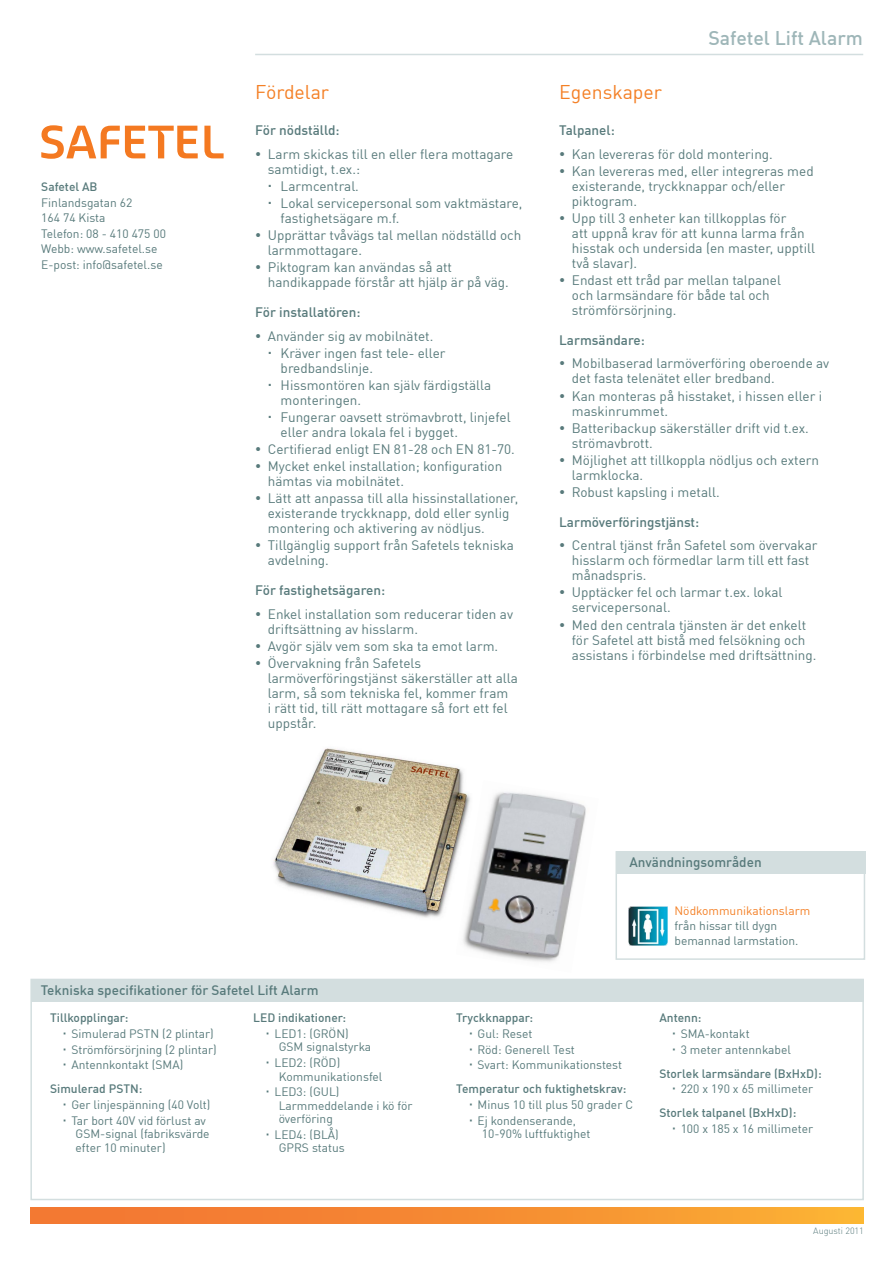
<style>
.page{position:relative;width:893px;height:1263px;background:#fff}
.page>*{position:absolute;margin:0;border:0;box-sizing:border-box;transform-origin:0 0}
.Header3{font:19.5px "DIN Offc";color:#f48026}
.Header3-2{font:500 19.5px "DIN Offc";color:#9eb6b8}
.Standard_text_bullet{font:13.5px/15px "DIN Offc";color:#587a7b}
.Standard_text_subhea{font:500 13.5px "DIN Offc";color:#587a7b}
.Box_header{font:500 13.5px "DIN Offc";color:#587a7b}
.Small_text_bullet{font:12px/13.5px "DIN Offc";color:#587a7b}
.Small_text_-_subhead{font:500 12px "DIN Offc";color:#587a7b}
.Small_text{font:12px "DIN Offc";color:#587a7b}
.Standard_text{font:12px/15px "DIN Offc";color:#587a7b}
.t1{font:300 9px "DIN Offc";color:#587a7b}
.s1{color:#f48026}
</style>
<div class="page">
<div style="left:615px;top:851px;width:250px;height:109px;border:2px solid #d3dedf"></div>
<div style="left:30px;top:1207px;width:834px;height:17px;background:linear-gradient(to right,#f16f32,#fbad34)"></div>
<div style="left:30px;top:979px;width:834px;height:221px;border:2px solid #d3dedf"></div>
<div style="left:32px;top:979px;width:832px;height:23px;background:#d3dedf"></div>
<svg style="left:204px;top:126px;width:20px;height:32px"></svg>
<svg style="left:41px;top:125px;width:157px;height:34px"></svg>
<img style="left:629px;top:906px;width:38px;height:39px">
<div style="left:616px;top:851px;width:250px;height:23px;background:#d3dedf"></div>
<hr style="left:255px;top:54px;width:608px;height:1px;background:#d3dedf">
<img style="left:273px;top:748px;width:191px;height:170px">
<img style="left:456px;top:780px;width:130px;height:182px">
<p class="Small_text_-_subhead" style="left:41px;top:179px;width:58px">Safetel AB</p>
<p class="Small_text" style="left:41px;top:195px;width:93px">Finlandsgatan 62</p>
<p class="Small_text" style="left:41px;top:210px;width:66px">164 74 Kista</p>
<p class="Small_text" style="left:41px;top:226px;width:126px">Telefon: 08 - 410 475 00</p>
<p class="Small_text" style="left:41px;top:242px;width:118px">Webb: www.safetel.se</p>
<p class="Small_text" style="left:41px;top:257px;width:123px">E-post: info@safetel.se</p>
<p class="Header3" style="left:255px;top:80px;width:76px">Fördelar</p>
<p class="Standard_text_subhea" style="left:255px;top:122px;width:86px">För nödställd:</p>
<p class="Standard_text_bullet" style="left:268px;top:146px;width:247px">Larm skickas till en eller flera mottagare samtidigt, t.ex.:</p>
<p class="Standard_text_bullet" style="left:281px;top:178px;width:80px">Larmcentral.</p>
<p class="Standard_text_bullet" style="left:281px;top:195px;width:243px">Lokal servicepersonal som vaktmästare, fastighetsägare m.f.</p>
<p class="Standard_text_bullet" style="left:268px;top:227px;width:255px">Upprättar tvåvägs tal mellan nödställd och larmmottagare.</p>
<p class="Standard_text_bullet" style="left:268px;top:260px;width:243px">Piktogram kan användas så att handikappade förstår att hjälp är på väg.</p>
<p class="Standard_text_subhea" style="left:255px;top:304px;width:107px">För installatören:</p>
<p class="Standard_text_bullet" style="left:268px;top:328px;width:167px">Använder sig av mobilnätet.</p>
<p class="Standard_text_bullet" style="left:281px;top:345px;width:166px">Kräver ingen fast tele- eller bredbandslinje.</p>
<p class="Standard_text_bullet" style="left:281px;top:377px;width:212px">Hissmontören kan själv färdigställa monteringen.</p>
<p class="Standard_text_bullet" style="left:281px;top:409px;width:231px">Fungerar oavsett strömavbrott, linjefel eller andra lokala fel i bygget.</p>
<p class="Standard_text_bullet" style="left:268px;top:441px;width:249px">Certifierad enligt EN 81-28 och EN 81-70.</p>
<p class="Standard_text_bullet" style="left:268px;top:459px;width:236px">Mycket enkel installation; konfiguration hämtas via mobilnätet.</p>
<p class="Standard_text_bullet" style="left:268px;top:491px;width:252px">Lätt att anpassa till alla hissinstallationer, existerande tryckknapp, dold eller synlig montering och aktivering av nödljus.</p>
<p class="Standard_text_bullet" style="left:268px;top:538px;width:248px">Tillgänglig support från Safetels tekniska avdelning.</p>
<p class="Standard_text_subhea" style="left:255px;top:582px;width:132px">För fastighetsägaren:</p>
<p class="Standard_text_bullet" style="left:268px;top:606px;width:247px">Enkel installation som reducerar tiden av driftsättning av hisslarm.</p>
<p class="Standard_text_bullet" style="left:268px;top:638px;width:232px">Avgör själv vem som ska ta emot larm.</p>
<p class="Standard_text_bullet" style="left:268px;top:655px;width:251px">Övervakning från Safetels larmöverföringstjänst säkerställer att alla larm, så som tekniska fel, kommer fram<br>i rätt tid, till rätt mottagare så fort ett fel uppstår.</p>
<p class="Header3-2" style="left:708px;top:25px;width:156px">Safetel Lift Alarm</p>
<p class="Header3" style="left:559px;top:80px;width:104px">Egenskaper</p>
<p class="Standard_text_subhea" style="left:559px;top:122px;width:57px">Talpanel:</p>
<p class="Standard_text_bullet" style="left:572px;top:146px;width:203px">Kan levereras för dold montering.</p>
<p class="Standard_text_bullet" style="left:572px;top:163px;width:243px">Kan levereras med, eller integreras med existerande, tryckknappar och/eller piktogram.</p>
<p class="Standard_text_bullet" style="left:572px;top:210px;width:245px">Upp till 3 enheter kan tillkopplas för<br>att uppnå krav för att kunna larma från hisstak och undersida (en master, upptill två slavar).</p>
<p class="Standard_text_bullet" style="left:572px;top:272px;width:211px">Endast ett tråd par mellan talpanel och larmsändare för både tal och strömförsörjning.</p>
<p class="Standard_text_subhea" style="left:559px;top:331px;width:87px">Larmsändare:</p>
<p class="Standard_text_bullet" style="left:572px;top:356px;width:259px">Mobilbaserad larmöverföring oberoende av det fasta telenätet eller bredband.</p>
<p class="Standard_text_bullet" style="left:572px;top:388px;width:252px">Kan monteras på hisstaket, i hissen eller i maskinrummet.</p>
<p class="Standard_text_bullet" style="left:572px;top:420px;width:238px">Batteribackup säkerställer drift vid t.ex. strömavbrott.</p>
<p class="Standard_text_bullet" style="left:572px;top:452px;width:249px">Möjlighet att tillkoppla nödljus och extern larmklocka.</p>
<p class="Standard_text_bullet" style="left:572px;top:484px;width:149px">Robust kapsling i metall.</p>
<p class="Standard_text_subhea" style="left:559px;top:513px;width:142px">Larmöverföringstjänst:</p>
<p class="Standard_text_bullet" style="left:572px;top:538px;width:247px">Central tjänst från Safetel som övervakar hisslarm och förmedlar larm till ett fast månadspris.</p>
<p class="Standard_text_bullet" style="left:572px;top:585px;width:212px">Upptäcker fel och larmar t.ex. lokal servicepersonal.</p>
<p class="Standard_text_bullet" style="left:572px;top:617px;width:246px">Med den centrala tjänsten är det enkelt för Safetel att bistå med felsökning och assistans i förbindelse med driftsättning.</p>
<p class="Box_header" style="left:41px;top:981px;width:279px">Tekniska specifikationer för Safetel Lift Alarm</p>
<p class="Box_header" style="left:629px;top:854px;width:134px">Användningsområden</p>
<p class="Standard_text" style="left:674px;top:903px;width:137px"><span class="s1">Nödkommunikationslarm </span>från hissar till dygn bemannad larmstation.</p>
<p class="Small_text_-_subhead" style="left:50px;top:1010px;width:80px">Tillkopplingar:</p>
<p class="Small_text_bullet" style="left:71px;top:1027px;width:144px">Simulerad PSTN (2 plintar)</p>
<p class="Small_text_bullet" style="left:71px;top:1042px;width:147px">Strömförsörjning (2 plintar)</p>
<p class="Small_text_bullet" style="left:71px;top:1058px;width:113px">Antennkontakt (SMA)</p>
<p class="Small_text_-_subhead" style="left:50px;top:1081px;width:94px">Simulerad PSTN:</p>
<p class="Small_text_bullet" style="left:71px;top:1098px;width:141px">Ger linjespänning (40 Volt)</p>
<p class="Small_text_bullet" style="left:76px;top:1113px;width:136px;text-indent:-4px">Tar bort 40V vid förlust av<br>GSM-signal (fabriksvärde efter 10 minuter)</p>
<p class="Small_text_-_subhead" style="left:253px;top:1010px;width:95px">LED indikationer:</p>
<p class="Small_text_bullet" style="left:279px;top:1027px;width:94px;text-indent:-4px">LED1: (GRÖN)<br>GSM signalstyrka</p>
<p class="Small_text_bullet" style="left:279px;top:1056px;width:105px;text-indent:-4px">LED2: (RÖD)<br>Kommunikationsfel</p>
<p class="Small_text_bullet" style="left:279px;top:1085px;width:135px;text-indent:-4px">LED3: (GUL)<br>Larmmeddelande i kö för överföring</p>
<p class="Small_text_bullet" style="left:274px;top:1127px;width:72px;text-align:center">LED4: (BLÅ)<br>GPRS status</p>
<p class="Small_text_-_subhead" style="left:456px;top:1010px;width:78px">Tryckknappar:</p>
<p class="Small_text_bullet" style="left:478px;top:1027px;width:56px">Gul: Reset</p>
<p class="Small_text_bullet" style="left:478px;top:1042px;width:99px">Röd: Generell Test</p>
<p class="Small_text_bullet" style="left:478px;top:1058px;width:146px">Svart: Kommunikationstest</p>
<p class="Small_text_-_subhead" style="left:456px;top:1081px;width:172px">Temperatur och fuktighetskrav:</p>
<p class="Small_text_bullet" style="left:478px;top:1098px;width:157px">Minus 10 till plus 50 grader C</p>
<p class="Small_text_bullet" style="left:482px;top:1113px;width:110px;text-indent:-4px">Ej kondenserande,<br>10-90% luftfuktighet</p>
<p class="Small_text_-_subhead" style="left:659px;top:1010px;width:44px">Antenn:</p>
<p class="Small_text_bullet" style="left:681px;top:1027px;width:70px">SMA-kontakt</p>
<p class="Small_text_bullet" style="left:681px;top:1042px;width:112px">3 meter antennkabel</p>
<p class="Small_text_-_subhead" style="left:659px;top:1066px;width:164px">Storlek larmsändare (BxHxD):</p>
<p class="Small_text_bullet" style="left:681px;top:1082px;width:134px">220 x 190 x 65 millimeter</p>
<p class="Small_text_-_subhead" style="left:659px;top:1105px;width:138px">Storlek talpanel (BxHxD):</p>
<p class="Small_text_bullet" style="left:681px;top:1122px;width:134px">100 x 185 x 16 millimeter</p>
<p class="t1" style="left:813px;top:1225px;width:52px">Augusti 2011</p>
</div>
